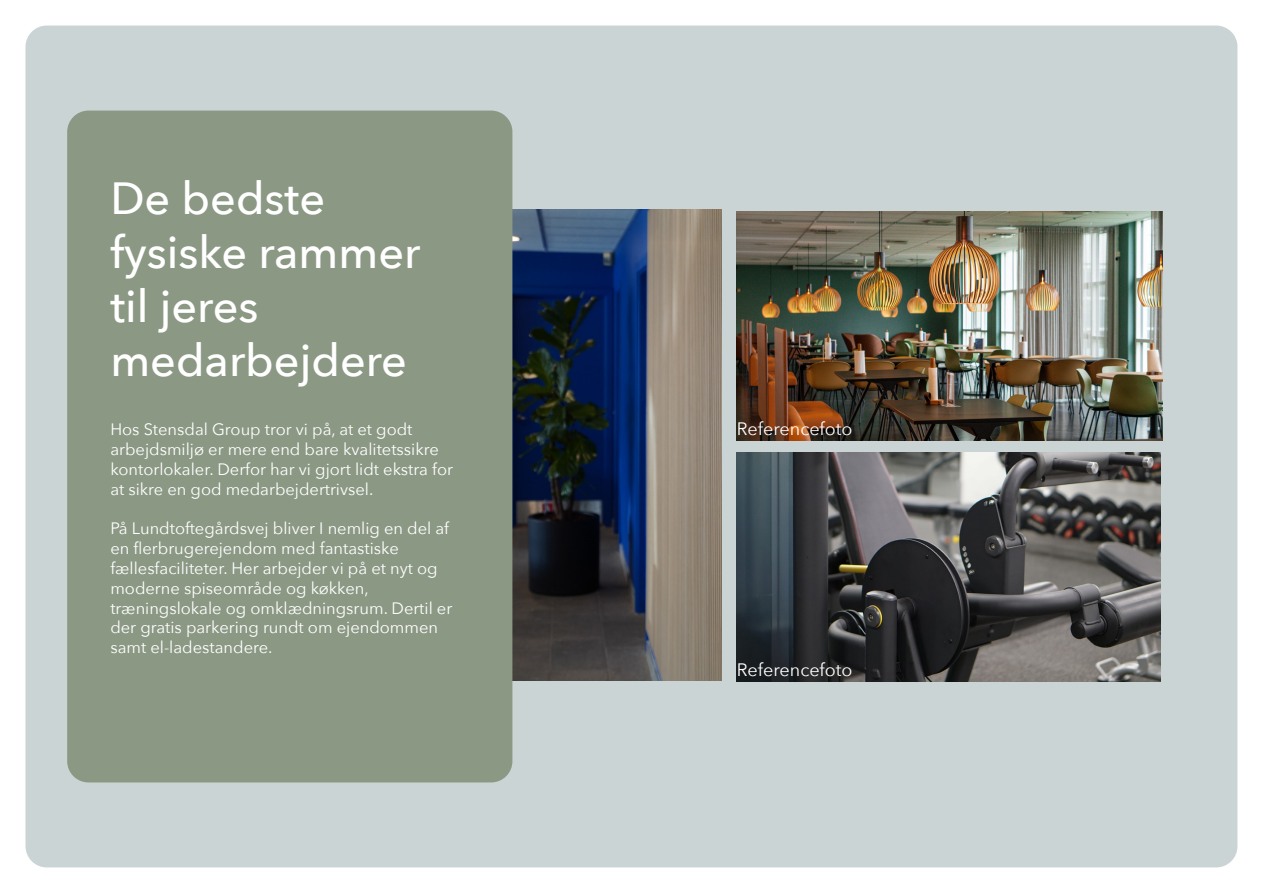
<style>
.page{position:relative;width:1263px;height:893px;background:#fff}
.page>*{position:absolute;margin:0;border:0;box-sizing:border-box;transform-origin:0 0}
.t1{font:500 45px/54px "Avenir Next";color:#fff}
.t2{font:18px "Avenir Next";color:#fff}
.t3{font:16.5px/19.8px "Avenir Next";color:#fff}
</style>
<div class="page">
<div style="left:26px;top:26px;width:1211px;height:841px;background:#cad4d4;border-radius:21px"></div>
<img style="left:737px;top:452px;width:424px;height:230px">
<img style="left:512px;top:210px;width:209px;height:470px">
<div style="left:67px;top:111px;width:445px;height:671px;background:#8b9884;border-radius:21px"></div>
<img style="left:737px;top:211px;width:425px;height:230px">
<p class="t1" style="left:110px;top:170px;width:216px">De bedste</p>
<p class="t1" style="left:110px;top:224px;width:312px">fysiske rammer til jeres</p>
<p class="t1" style="left:110px;top:332px;width:298px">medarbejdere</p>
<p class="t3" style="left:110px;top:419px;width:304px">Hos Stensdal Group tror vi på, at et godt</p>
<p class="t3" style="left:110px;top:439px;width:344px">arbejdsmiljø er mere end bare kvalitetssikre kontorlokaler. Derfor har vi gjort lidt ekstra for at sikre en god medarbejdertrivsel.</p>
<p class="t3" style="left:110px;top:518px;width:340px">På Lundtoftegårdsvej bliver I nemlig en del af en flerbrugerejendom med fantastiske</p>
<p class="t3" style="left:110px;top:558px;width:329px">fællesfaciliteter. Her arbejder vi på et nyt og moderne spiseområde og køkken,</p>
<p class="t3" style="left:110px;top:597px;width:343px">træningslokale og omklædningsrum. Dertil er der gratis parkering rundt om ejendommen samt el-ladestandere.</p>
<p class="t2" style="left:737px;top:414px;width:117px">Referencefoto</p>
<p class="t2" style="left:737px;top:655px;width:117px">Referencefoto</p>
</div>
